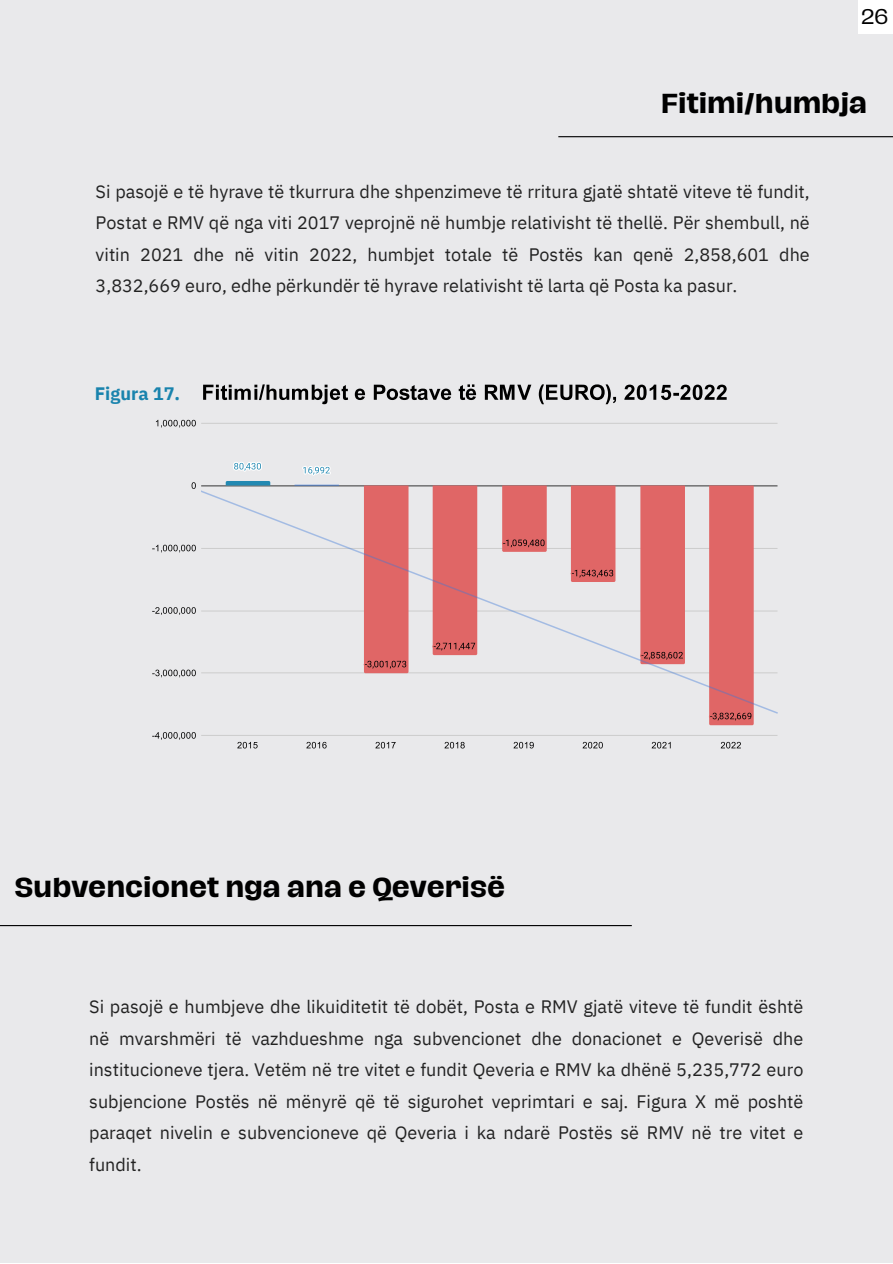
<style>
.page{position:relative;width:893px;height:1264px;background:#fff}
.page>*{position:absolute;margin:0;border:0;box-sizing:border-box;transform-origin:0 0}
.t1{font:700 25.2px "Hagrid Text";color:#000}
.t2{font:19.5px "Hagrid Text";color:#000}
.t3{font:18px/31.5px "IBM Plex Sans";color:#222;text-align:justify}
.t4{font:700 18px "IBM Plex Sans";color:#1983ad}
</style>
<div class="page">
<div style="left:0;top:0;width:892px;height:1262px;background:#e9e9eb"></div>
<hr style="left:558px;top:136px;width:334px;height:1px;background:#000">
<hr style="left:201px;top:735px;width:576px;height:1px;background:#ccc">
<hr style="left:201px;top:423px;width:576px;height:1px;background:#ccc">
<svg style="left:201px;top:481px;width:576px;height:233px"></svg>
<svg style="left:233px;top:462px;width:29px;height:10px"></svg>
<svg style="left:302px;top:466px;width:29px;height:10px"></svg>
<svg style="left:362px;top:485px;width:47px;height:188px;background:#dd6b6c"></svg>
<svg style="left:431px;top:485px;width:47px;height:170px;background:#dd6b6c"></svg>
<svg style="left:501px;top:485px;width:46px;height:67px;background:#d96767"></svg>
<svg style="left:569px;top:485px;width:47px;height:97px;background:#db6b6b"></svg>
<svg style="left:639px;top:485px;width:46px;height:179px;background:#dd6a6a"></svg>
<svg style="left:707px;top:485px;width:47px;height:240px;background:#de6b6c"></svg>
<svg style="left:152px;top:732px;width:44px;height:8px"></svg>
<svg style="left:152px;top:669px;width:44px;height:8px"></svg>
<svg style="left:152px;top:607px;width:44px;height:8px"></svg>
<svg style="left:152px;top:544px;width:44px;height:8px"></svg>
<svg style="left:191px;top:482px;width:5px;height:7px"></svg>
<svg style="left:156px;top:420px;width:40px;height:7px"></svg>
<svg style="left:237px;top:742px;width:20px;height:6px"></svg>
<svg style="left:306px;top:742px;width:20px;height:6px"></svg>
<svg style="left:375px;top:742px;width:20px;height:6px"></svg>
<svg style="left:444px;top:742px;width:20px;height:6px"></svg>
<svg style="left:513px;top:742px;width:20px;height:6px"></svg>
<svg style="left:582px;top:742px;width:20px;height:6px"></svg>
<svg style="left:651px;top:742px;width:19px;height:6px"></svg>
<svg style="left:720px;top:742px;width:20px;height:6px"></svg>
<svg style="left:203px;top:384px;width:523px;height:20px"></svg>
<hr style="left:0;top:925px;width:631px;height:1px;background:#000">
<div style="left:858px;top:0;width:34px;height:34px;background:#fff"></div>
<p class="t2" style="left:861px;top:7px;width:29px">26</p>
<p class="t1" style="left:661px;top:91px;width:207px">Fitimi/humbja</p>
<p class="t3" style="left:96px;top:175px;width:715px">Si pasojë e të hyrave të tkurrura dhe shpenzimeve të rritura gjatë shtatë viteve të fundit, Postat e RMV që nga viti 2017 veprojnë në humbje relativisht të thellë. Për shembull, në vitin 2021 dhe në vitin 2022, humbjet totale të Postës kan qenë 2,858,601 dhe 3,832,669 euro, edhe përkundër të hyrave relativisht të larta që Posta ka pasur.</p>
<p class="t4" style="left:95px;top:381px;width:87px">Figura 17.</p>
<p class="t1" style="left:15px;top:875px;width:492px">Subvencionet nga ana e Qeverisë</p>
<p class="t3" style="left:89px;top:990px;width:715px">Si pasojë e humbjeve dhe likuiditetit të dobët, Posta e RMV gjatë viteve të fundit është në mvarshmëri të vazhdueshme nga subvencionet dhe donacionet e Qeverisë dhe institucioneve tjera. Vetëm në tre vitet e fundit Qeveria e RMV ka dhënë 5,235,772 euro subjencione Postës në mënyrë që të sigurohet veprimtari e saj. Figura X më poshtë paraqet nivelin e subvencioneve që Qeveria i ka ndarë Postës së RMV në tre vitet e fundit.</p>
</div>
